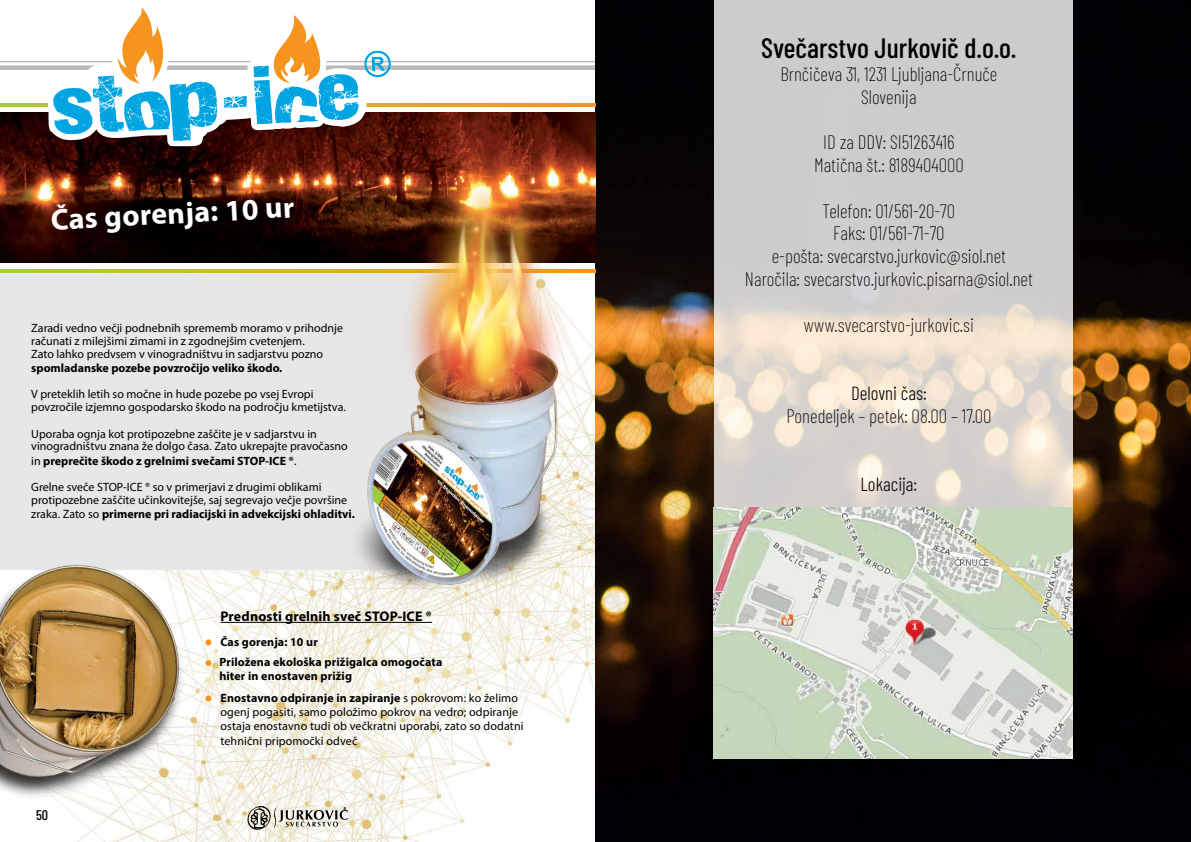
<style>
.page{position:relative;width:1191px;height:842px;background:#fff}
.page>*{position:absolute;margin:0;border:0;box-sizing:border-box;transform-origin:0 0}
.t1{font:700 30px "Myriad Pro";color:#fff}
.t2{font:500 28px "Barlow Condensed";color:#000}
.t3{font:200 19px/22.8px "Barlow Condensed";color:#000;text-align:center}
.t4{font:300 19px "Barlow Condensed";color:#000}
.t5{font:700 14px "Myriad Pro";letter-spacing:.01em;color:#000}
.t6{font:500 14px "Barlow Condensed";color:#000}
.t7{font:12px/13.5px "Myriad Pro";color:#000}
.t8{font:700 12px/14px "Myriad Pro";letter-spacing:.01em;color:#000}
.s1{font-weight:700}
</style>
<div class="page">
<img style="left:0;top:262px;width:595px;height:580px">
<hr style="left:0;top:61px;width:595px;height:1px;background:#b8babc">
<div style="left:0;top:65px;width:595px;height:5px;background:#b8babc"></div>
<svg style="left:247px;top:806px;width:101px;height:24px"></svg>
<img style="left:595px;top:0;width:596px;height:842px">
<svg style="left:714px;top:0;width:358px;height:507px;background:#d6d2ce"></svg>
<img style="left:714px;top:507px;width:358px;height:252px">
<div style="left:0;top:269px;width:450px;height:301px;background:#e6e7e8"></div>
<svg style="left:0;top:103px;width:595px;height:3px"></svg>
<svg style="left:0;top:269px;width:335px;height:3px"></svg>
<img style="left:0;top:113px;width:595px;height:149px">
<svg style="left:48px;top:61px;width:319px;height:85px"></svg>
<svg style="left:224px;top:96px;width:23px;height:12px"></svg>
<svg style="left:53px;top:7px;width:164px;height:135px"></svg>
<svg style="left:253px;top:15px;width:138px;height:109px"></svg>
<img style="left:335px;top:154px;width:292px;height:463px">
<img style="left:0;top:564px;width:210px;height:245px">
<hr style="left:220px;top:622px;width:212px;height:1px;background:#000">
<svg style="left:205px;top:639px;width:6px;height:6px"></svg>
<svg style="left:205px;top:660px;width:6px;height:6px"></svg>
<svg style="left:205px;top:695px;width:6px;height:6px"></svg>
<h1 class="t1" style="left:50px;top:200px;width:245px;rotate:-3deg">Čas gorenja: 10 ur</h1>
<p class="t7" style="left:31px;top:322px;width:313px;line-height:13px">Zaradi vedno večji podnebnih sprememb moramo v prihodnje računati z milejšimi zimami in z zgodnejšim cvetenjem.<br>Zato lahko predvsem v vinogradništvu in sadjarstvu pozno</p>
<p class="t8" style="left:31px;top:361px;width:253px">spomladanske pozebe povzročijo veliko škodo.</p>
<p class="t7" style="left:31px;top:388px;width:316px;line-height:13px">V preteklih letih so močne in hude pozebe po vsej Evropi povzročile izjemno gospodarsko škodo na področju kmetijstva.</p>
<p class="t7" style="left:31px;top:426px;width:318px">Uporaba ognja kot protipozebne zaščite je v sadjarstvu in vinogradništvu znana že dolgo časa. Zato ukrepajte pravočasno in <span class="s1">preprečite škodo z grelnimi svečami STOP-ICE ®</span>.</p>
<p class="t7" style="left:31px;top:479px;width:325px">Grelne sveče STOP-ICE ® so v primerjavi z drugimi oblikami protipozebne zaščite učinkovitejše, saj segrevajo večje površine zraka. Zato so <span class="s1">primerne pri radiacijski in advekcijski ohladitvi.</span></p>
<p class="t5" style="left:220px;top:607px;width:213px">Prednosti grelnih sveč STOP-ICE ®</p>
<p class="t8" style="left:220px;top:634px;width:99px">Čas gorenja: 10 ur</p>
<p class="t8" style="left:219px;top:655px;width:224px">Priložena ekološka prižigalca omogočata hiter in enostaven prižig</p>
<p class="t6" style="left:36px;top:805px;width:14px">50</p>
<p class="t7" style="left:220px;top:691px;width:305px;line-height:14.3px"><span class="s1">Enostavno odpiranje in zapiranje</span> s pokrovom: ko želimo ogenj pogasiti, samo položimo pokrov na vedro; odpiranje ostaja enostavno tudi ob večkratni uporabi, zato so dodatni tehnični pripomočki odveč</p>
<h2 class="t2" style="left:761px;top:28px;width:257px">Svečarstvo Jurkovič d.o.o.</h2>
<h3 class="t3" style="left:780px;top:61px;width:218px">Brnčičeva 31, 1231 Ljubljana-Črnuče<br>Slovenija</h3>
<h3 class="t3" style="left:814px;top:130px;width:151px">ID za DDV: SI51263416<br>Matična št.: 8189404000</h3>
<h3 class="t3" style="left:745px;top:198px;width:289px">Telefon: 01/561-20-70<br>Faks: 01/561-71-70<br>e-pošta: svecarstvo.jurkovic@siol.net Naročila: svecarstvo.jurkovic.pisarna@siol.net</h3>
<h3 class="t3" style="left:804px;top:312px;width:171px">www.svecarstvo-jurkovic.si</h3>
<h3 class="t4" style="left:851px;top:380px;width:77px">Delovni čas:</h3>
<h3 class="t3" style="left:786px;top:403px;width:206px">Ponedeljek – petek: 08.00 – 17.00</h3>
<h3 class="t4" style="left:860px;top:471px;width:58px">Lokacija:</h3>
</div>
